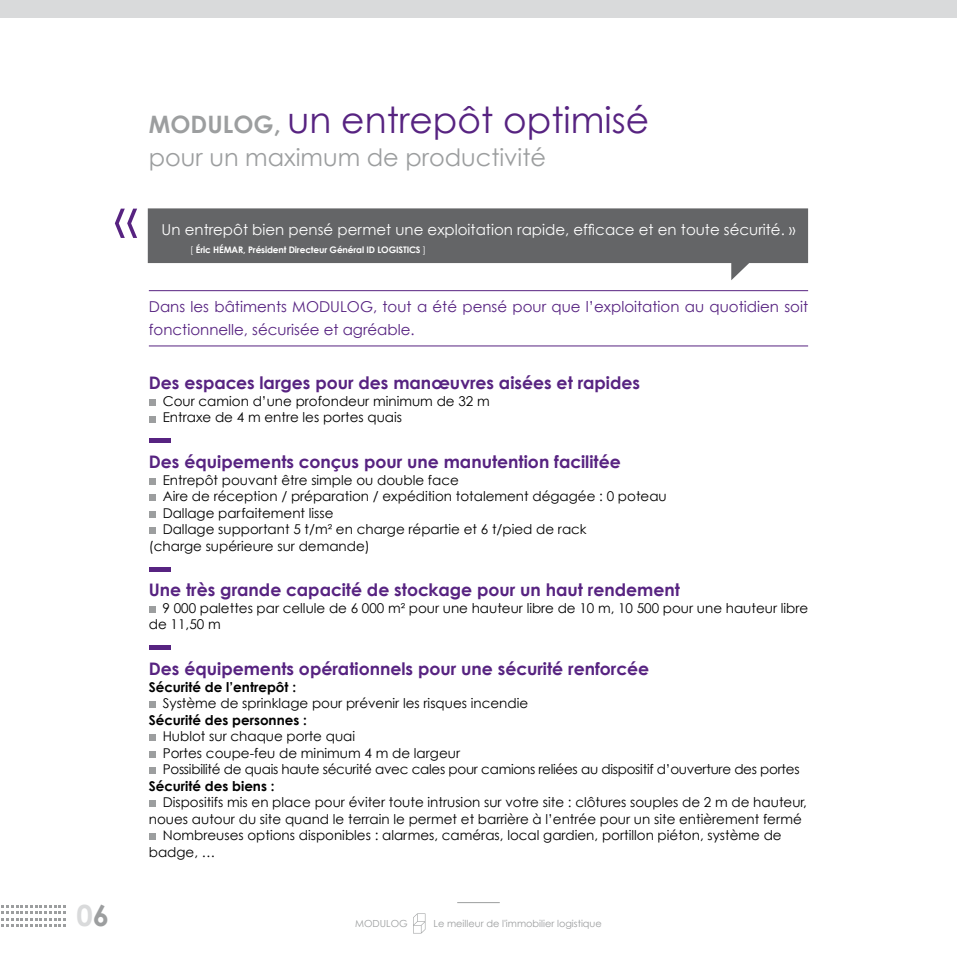
<style>
.page{position:relative;width:957px;height:957px;background:#fff}
.page>*{position:absolute;margin:0;border:0;box-sizing:border-box;transform-origin:0 0}
.t1{font:36px "Century Gothic";color:#572381}
.t2{font:700 29.25px "Century Gothic";color:#d9dadb}
.t3{font:24px "Century Gothic";color:#9c9e9f}
.t4{font:700 17.25px "Century Gothic";color:#572381}
.t5{font:15px/22.5px "Century Gothic";color:#572381}
.t6{font:15px "Century Gothic";color:#fff}
.t7{font:13.5px/16.5px "Century Gothic";color:#000}
.t8{font:13.5px/16.5px "Century Gothic";letter-spacing:-.02em;color:#000}
.t9{font:700 13.5px "Century Gothic";color:#000}
.t10{font:9.75px "Century Gothic";color:#9c9e9f}
.t11{font:700 9px "Century Gothic";letter-spacing:-.015em;color:#fff}
.t12{font:9px "Century Gothic";color:#fff}
.s1{color:#9c9e9f}
.s2{font-weight:700;font-size:24px;color:#9c9e9f}
.s3{font-weight:700;font-size:25.5px;color:#9c9e9f}
.s4{font-weight:400}
</style>
<div class="page">
<div style="left:0;top:0;width:957px;height:17px;background:#d9dadb"></div>
<div style="left:149px;top:399px;width:6px;height:7px;background:#9c9e9f"></div>
<svg style="left:149px;top:416px;width:6px;height:6px"></svg>
<div style="left:149px;top:438px;width:21px;height:5px;background:#572381"></div>
<svg style="left:149px;top:478px;width:6px;height:6px"></svg>
<svg style="left:149px;top:495px;width:6px;height:6px"></svg>
<svg style="left:149px;top:511px;width:6px;height:6px"></svg>
<svg style="left:149px;top:528px;width:6px;height:6px"></svg>
<hr style="left:149px;top:567px;width:21px;height:4px;background:#572381">
<div style="left:149px;top:606px;width:6px;height:7px;background:#9c9e9f"></div>
<div style="left:149px;top:645px;width:21px;height:5px;background:#572381"></div>
<div style="left:149px;top:701px;width:6px;height:7px;background:#9c9e9f"></div>
<div style="left:149px;top:734px;width:6px;height:7px;background:#9c9e9f"></div>
<svg style="left:149px;top:751px;width:6px;height:6px"></svg>
<div style="left:149px;top:767px;width:6px;height:7px;background:#9c9e9f"></div>
<div style="left:149px;top:800px;width:6px;height:7px;background:#9c9e9f"></div>
<div style="left:149px;top:833px;width:6px;height:7px;background:#9c9e9f"></div>
<hr style="left:149px;top:290px;width:659px;height:1px;background:#572381">
<hr style="left:149px;top:345px;width:659px;height:1px;background:#572381">
<svg style="left:115px;top:209px;width:22px;height:29px"></svg>
<svg style="left:148px;top:208px;width:660px;height:72px;fill:#646567"></svg>
<svg style="left:2px;top:905px;width:64px;height:21px"></svg>
<hr style="left:457px;top:902px;width:43px;height:1px;background:#9c9e9f">
<svg style="left:413px;top:913px;width:12px;height:20px"></svg>
<h2 class="t2" style="left:77px;top:897px;width:34px">0<span class="s1">6</span></h2>
<h1 class="t1" style="left:149px;top:98px;width:502px"><span class="s2">MODULOG</span><span class="s3">,</span> un entrepôt optimisé</h1>
<h3 class="t3" style="left:149px;top:143px;width:399px">pour un maximum de productivité</h3>
<p class="t6" style="left:162px;top:220px;width:635px">Un entrepôt bien pensé permet une exploitation rapide, efficace et en toute sécurité. »</p>
<p class="t11" style="left:190px;top:244px;width:211px"><span class="s4">[</span> Éric HÉMAR, Président Directeur Général ID LOGISTICS</p>
<p class="t12" style="left:423px;top:244px;width:5px">]</p>
<p class="t5" style="left:149px;top:295px;width:661px">Dans les bâtiments MODULOG, tout a été pensé pour que l’exploitation au quotidien soit fonctionnelle, sécurisée et agréable.</p>
<p class="t4" style="left:149px;top:372px;width:493px">Des espaces larges pour des manœuvres aisées et rapides</p>
<p class="t7" style="left:163px;top:392px;width:328px">Cour camion d’une profondeur minimum de 32 m<br>Entraxe de 4 m entre les portes quais</p>
<p class="t4" style="left:149px;top:451px;width:473px">Des équipements conçus pour une manutention facilitée</p>
<p class="t7" style="left:163px;top:471px;width:298px">Entrepôt pouvant être simple ou double face</p>
<p class="t7" style="left:163px;top:488px;width:505px">Aire de réception / préparation / expédition totalement dégagée : 0 poteau</p>
<p class="t7" style="left:163px;top:504px;width:172px">Dallage parfaitement lisse</p>
<p class="t7" style="left:163px;top:521px;width:425px">Dallage supportant 5 t/m² en charge répartie et 6 t/pied de rack</p>
<p class="t7" style="left:149px;top:537px;width:222px">(charge supérieure sur demande)</p>
<p class="t4" style="left:149px;top:579px;width:532px">Une très grande capacité de stockage pour un haut rendement</p>
<p class="t7" style="left:149px;top:599px;width:661px;text-indent:14px">9 000 palettes par cellule de 6 000 m² pour une hauteur libre de 10 m, 10 500 pour une hauteur libre de 11,50 m</p>
<p class="t4" style="left:149px;top:658px;width:502px">Des équipements opérationnels pour une sécurité renforcée</p>
<p class="t9" style="left:149px;top:678px;width:149px">Sécurité de l’entrepôt :</p>
<p class="t7" style="left:163px;top:695px;width:367px">Système de sprinklage pour prévenir les risques incendie</p>
<p class="t9" style="left:149px;top:711px;width:160px">Sécurité des personnes :</p>
<p class="t8" style="left:163px;top:728px;width:638px">Hublot sur chaque porte quai<br>Portes coupe-feu de minimum 4 m de largeur<br>Possibilité de quais haute sécurité avec cales pour camions reliées au dispositif d’ouverture des portes</p>
<p class="t9" style="left:149px;top:777px;width:127px">Sécurité des biens :</p>
<p class="t7" style="left:163px;top:794px;width:646px">Dispositifs mis en place pour éviter toute intrusion sur votre site : clôtures souples de 2 m de hauteur,</p>
<p class="t7" style="left:149px;top:810px;width:654px">noues autour du site quand le terrain le permet et barrière à l’entrée pour un site entièrement fermé</p>
<p class="t7" style="left:163px;top:827px;width:620px">Nombreuses options disponibles : alarmes, caméras, local gardien, portillon piéton, système de</p>
<p class="t7" style="left:149px;top:843px;width:68px">badge, …</p>
<p class="t10" style="left:355px;top:917px;width:54px">MODULOG</p>
<p class="t10" style="left:433px;top:917px;width:170px">Le meilleur de l'immobilier logistique</p>
</div>
